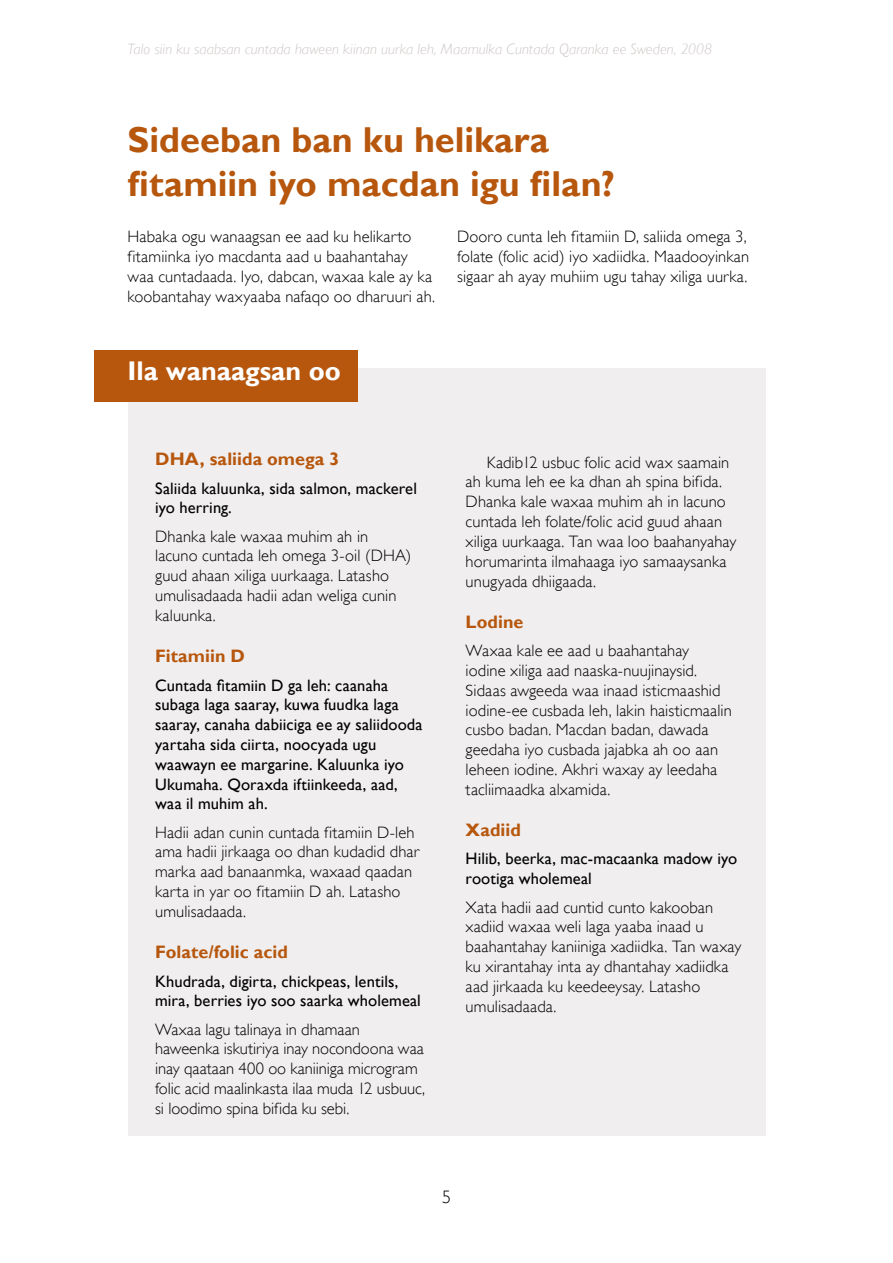
<style>
.page{position:relative;width:893px;height:1263px;background:#fff}
.page>*{position:absolute;margin:0;border:0;box-sizing:border-box;transform-origin:0 0}
.t1{font:700 36px/43.2px "Gill Sans";color:#b7570d}
.t2{font:700 27px "Gill Sans";color:#fff}
.t3{font:700 18px "Gill Sans";color:#b7570d}
.t4{font:300 16.5px/19.8px "Gill Sans";letter-spacing:.005em;color:#000}
.t5{font:16.5px/19.8px "Gill Sans";letter-spacing:.005em;color:#000}
.t6{font:italic 300 15px "Gill Sans";letter-spacing:.01em;color:#cdc7c5}
</style>
<div class="page">
<div style="left:128px;top:368px;width:637px;height:767px;background:#f0eeee"></div>
<div style="left:94px;top:351px;width:264px;height:51px;background:#b7570d"></div>
<p class="t6" style="left:128px;top:40px;width:586px">Talo siin ku saabsan cuntada haween kiinan uurka leh, Maamulka Cuntada Qaranka ee Sweden, 2008</p>
<h1 class="t1" style="left:128px;top:120px;width:489px">Sideeban ban ku helikara fitamiin iyo macdan igu filan?</h1>
<p class="t4" style="left:128px;top:227px;width:309px">Habaka ogu wanaagsan ee aad ku helikarto fitamiinka iyo macdanta aad u baahantahay waa cuntadaada. Iyo, dabcan, waxaa kale ay ka koobantahay waxyaaba nafaqo oo dharuuri ah.</p>
<p class="t4" style="left:457px;top:227px;width:294px">Dooro cunta leh fitamiin D, saliida omega 3, folate (folic acid) iyo xadiidka. Maadooyinkan sigaar ah ayay muhiim ugu tahay xiliga uurka.</p>
<h2 class="t2" style="left:128px;top:355px;width:215px">Ila wanaagsan oo</h2>
<p class="t3" style="left:155px;top:448px;width:186px">DHA, saliida omega 3</p>
<p class="t5" style="left:155px;top:478px;width:263px">Saliida kaluunka, sida salmon, mackerel iyo herring.</p>
<p class="t4" style="left:155px;top:526px;width:258px">Dhanka kale waxaa muhim ah in lacuno cuntada leh omega 3-oil (DHA) guud ahaan xiliga uurkaaga. Latasho umulisadaada hadii adan weliga cunin kaluunka.</p>
<p class="t3" style="left:155px;top:645px;width:91px">Fitamiin D</p>
<p class="t5" style="left:155px;top:675px;width:269px">Cuntada fitamiin D ga leh: caanaha subaga laga saaray, kuwa fuudka laga saaray, canaha dabiiciga ee ay saliidooda yartaha sida ciirta, noocyada ugu waawayn ee margarine. Kaluunka iyo Ukumaha. Qoraxda iftiinkeeda, aad, waa il muhim ah.</p>
<p class="t4" style="left:155px;top:822px;width:265px">Hadii adan cunin cuntada fitamiin D-leh ama hadii jirkaaga oo dhan kudadid dhar marka aad banaanmka, waxaad qaadan karta in yar oo fitamiin D ah. Latasho umulisadaada.</p>
<p class="t3" style="left:155px;top:941px;width:134px">Folate/folic acid</p>
<p class="t5" style="left:155px;top:971px;width:267px">Khudrada, digirta, chickpeas, lentils, mira, berries iyo soo saarka wholemeal</p>
<p class="t4" style="left:155px;top:1019px;width:271px">Waxaa lagu talinaya in dhamaan haweenka iskutiriya inay nocondoona waa inay qaataan 400 oo kaniiniga microgram folic acid maalinkasta ilaa muda 12 usbuuc, si loodimo spina bifida ku sebi.</p>
<p class="t4" style="left:466px;top:452px;width:272px;text-indent:21px">Kadib12 usbuc folic acid wax saamain ah kuma leh ee ka dhan ah spina bifida.<br>Dhanka kale waxaa muhim ah in lacuno cuntada leh folate/folic acid guud ahaan xiliga uurkaaga. Tan waa loo baahanyahay horumarinta ilmahaaga iyo samaaysanka unugyada dhiigaada.</p>
<p class="t3" style="left:466px;top:611px;width:59px">Lodine</p>
<p class="t4" style="left:466px;top:641px;width:268px">Waxaa kale ee aad u baahantahay iodine xiliga aad naaska-nuujinaysid.<br>Sidaas awgeeda waa inaad isticmaashid iodine-ee cusbada leh, lakin haisticmaalin cusbo badan. Macdan badan, dawada geedaha iyo cusbada jajabka ah oo aan leheen iodine. Akhri waxay ay leedaha tacliimaadka alxamida.</p>
<p class="t3" style="left:466px;top:819px;width:57px">Xadiid</p>
<p class="t5" style="left:466px;top:849px;width:273px">Hilib, beerka, mac-macaanka madow iyo rootiga wholemeal</p>
<p class="t4" style="left:466px;top:897px;width:277px">Xata hadii aad cuntid cunto kakooban xadiid waxaa weli laga yaaba inaad u baahantahay kaniiniga xadiidka. Tan waxay ku xirantahay inta ay dhantahay xadiidka aad jirkaada ku keedeeysay. Latasho umulisadaada.</p>
</div>
